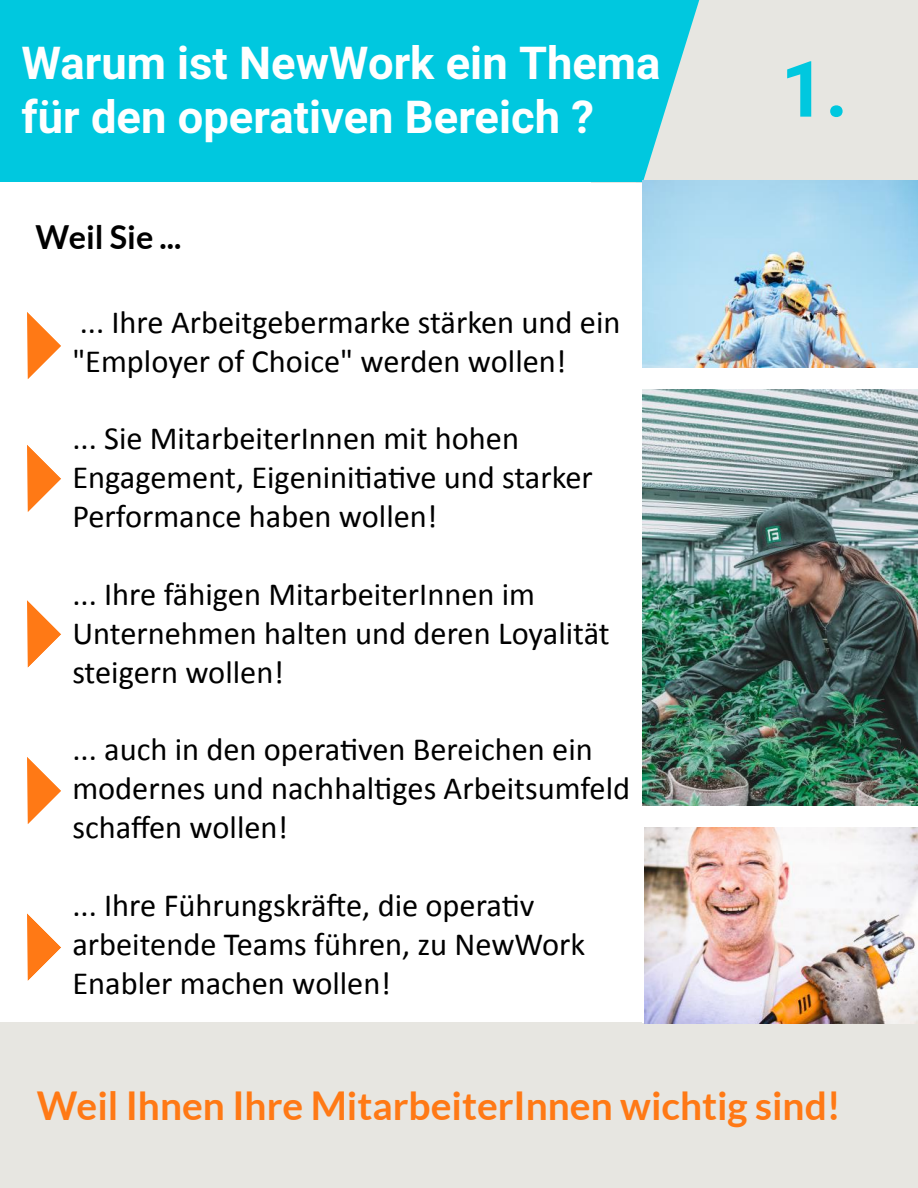
<style>
.page{position:relative;width:918px;height:1188px;background:#fff}
.page>*{position:absolute;margin:0;border:0;box-sizing:border-box;transform-origin:0 0}
.t1{font:700 77.7px "Roboto";color:#00c8df}
.t2{font:700 45.3px/54px "Roboto";color:#fff}
.t3{font:700 38.85px "Lato";color:#ff7915}
.t4{font:32.4px/38.8px "Calibri";color:#000}
.t5{font:700 32.4px "Lato";color:#000}
</style>
<div class="page">
<div style="left:0;top:1023px;width:918px;height:165px;background:#e7e6e1"></div>
<div style="left:591px;top:0;width:327px;height:183px;background:#e7e6e1"></div>
<div style="left:0;top:0;width:8px;height:182px;background:#00c8df"></div>
<div style="left:7px;top:0;width:630px;height:182px;background:#00c8df"></div>
<svg style="left:637px;top:0;width:62px;height:182px"></svg>
<svg style="left:27px;top:312px;width:34px;height:67px"></svg>
<svg style="left:27px;top:445px;width:34px;height:67px"></svg>
<svg style="left:27px;top:600px;width:34px;height:68px"></svg>
<svg style="left:27px;top:757px;width:34px;height:67px"></svg>
<svg style="left:27px;top:913px;width:34px;height:68px"></svg>
<img style="left:642px;top:181px;width:276px;height:186px">
<img style="left:644px;top:828px;width:274px;height:196px">
<img style="left:642px;top:389px;width:276px;height:417px">
<h2 class="t2" style="left:22px;top:36px;width:640px">Warum ist NewWork ein Thema für den operativen Bereich ?</h2>
<p class="t5" style="left:36px;top:219px;width:147px">Weil Sie ...</p>
<p class="t4" style="left:72px;top:305px;width:550px">... Ihre Arbeitgebermarke stärken und ein "Employer of Choice" werden wollen!</p>
<p class="t4" style="left:72px;top:422px;width:522px">... Sie MitarbeiterInnen mit hohen<br>Engagement, Eigeninitiative und starker<br>Performance haben wollen!</p>
<p class="t4" style="left:72px;top:577px;width:539px">... Ihre fähigen MitarbeiterInnen im<br>Unternehmen halten und deren Loyalität steigern wollen!</p>
<p class="t4" style="left:72px;top:733px;width:559px">... auch in den operativen Bereichen ein modernes und nachhaltiges Arbeitsumfeld schaffen wollen!</p>
<p class="t4" style="left:72px;top:888px;width:514px">... Ihre Führungskräfte, die operativ arbeitende Teams führen, zu NewWork<br>Enabler machen wollen!</p>
<h1 class="t1" style="left:781px;top:45px;width:69px">1.</h1>
<p class="t3" style="left:37px;top:1084px;width:806px">Weil Ihnen Ihre MitarbeiterInnen wichtig sind!</p>
</div>
